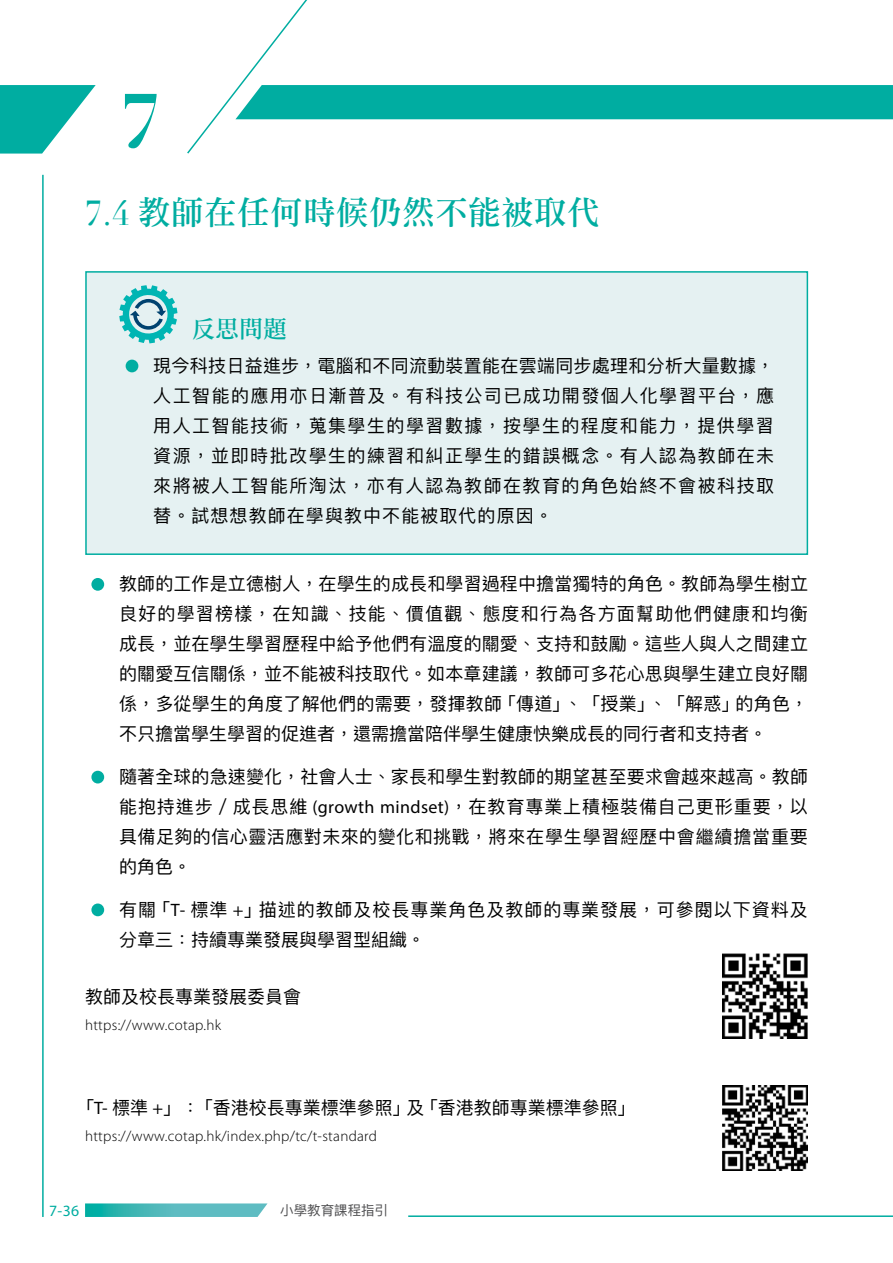
<style>
.page{position:relative;width:893px;height:1263px;background:#fff}
.page>*{position:absolute;margin:0;border:0;box-sizing:border-box;transform-origin:0 0}
.t1{font:700 75px "Didot LT Std";color:#00ada1}
.大標題{font:33px "DF Li Song W5 WIN BF";color:#00ada1}
.標題2{font:24px "DF Li Song W5 WIN BF";color:#00ada1}
.內文-列點段_1{font:18px/30px "Ping Fang HK Regular";color:#000;text-align:justify}
.內文-列點_1{font:18px/30px "Ping Fang HK Regular";letter-spacing:.08em;color:#000;text-align:justify}
.內文-列點段_1-2{font:18px/30px "Ping Fang HK Regular";letter-spacing:.055em;color:#000}
.t2{font:15.75px "Myriad Pro";color:#00ada1}
.內文-列點段_1-3{font:300 15px "Myriad Pro";letter-spacing:.02em;color:#000}
.t3{font:13.5px "Ping Fang HK Regular";color:#4d4d4f}
.s1{font-family:"Didot";font-size:34.05px}
.s2{font-family:"Myriad Pro"}
</style>
<div class="page">
<div style="left:85px;top:271px;width:723px;height:284px;background:#e5f1f2;border:2px solid #00ada1"></div>
<hr style="left:42px;top:175px;width:2px;height:1042px;background:#00ada1">
<hr style="left:408px;top:1215px;width:485px;height:2px;background:#00ada1">
<svg style="left:0;top:85px;width:96px;height:69px"></svg>
<svg style="left:187px;top:0;width:706px;height:154px"></svg>
<svg style="left:85px;top:1203px;width:182px;height:14px;background:#52bcbd"></svg>
<svg style="left:119px;top:285px;width:58px;height:58px"></svg>
<div style="left:126px;top:360px;width:12px;height:12px;background:#00ada1;border-radius:50%"></div>
<div style="left:91px;top:578px;width:13px;height:13px;background:#00ada1;border-radius:50%"></div>
<div style="left:91px;top:771px;width:13px;height:12px;background:#00ada1;border-radius:50%"></div>
<div style="left:91px;top:903px;width:13px;height:13px;background:#00ada1;border-radius:50%"></div>
<img style="left:722px;top:953px;width:86px;height:86px">
<img style="left:722px;top:1085px;width:86px;height:86px">
<h1 class="t1" style="left:119px;top:75px;width:43px">7</h1>
<p class="大標題" style="left:85px;top:196px;width:517px"><span class="s1">7.4</span> 教師在任何時候仍然不能被取代</p>
<p class="標題2" style="left:191px;top:316px;width:97px">反思問題</p>
<p class="內文-列點_1" style="left:153px;top:350px;width:622px">現今科技日益進步，電腦和不同流動裝置能在雲端同步處理和分析大量數據，人工智能的應用亦日漸普及。有科技公司已成功開發個人化學習平台，應用人工智能技術，蒐集學生的學習數據，按學生的程度和能力，提供學習資源，並即時批改學生的練習和糾正學生的錯誤概念。有人認為教師在未來將被人工智能所淘汰，亦有人認為教師在教育的角色始終不會被科技取替。試想想教師在學與教中不能被取代的原因。</p>
<p class="內文-列點段_1" style="left:119px;top:569px;width:691px">教師的工作是立德樹人，在學生的成長和學習過程中擔當獨特的角色。教師為學生樹立良好的學習榜樣，在知識、技能、價值觀、態度和行為各方面幫助他們健康和均衡成長，並在學生學習歷程中給予他們有溫度的關愛、支持和鼓勵。這些人與人之間建立的關愛互信關係，並不能被科技取代。如本章建議，教師可多花心思與學生建立良好關係，多從學生的角度了解他們的需要，發揮教師「傳道」、「授業」、「解惑」的角色，不只擔當學生學習的促進者，還需擔當陪伴學生健康快樂成長的同行者和支持者。</p>
<p class="內文-列點段_1" style="left:119px;top:762px;width:690px">隨著全球的急速變化，社會人士、家長和學生對教師的期望甚至要求會越來越高。教師能抱持進步／成長思維 <span class="s2">(growth mindset)</span>，在教育專業上積極裝備自己更形重要，以具備足夠的信心靈活應對未來的變化和挑戰，將來在學生學習經歷中會繼續擔當重要的角色。</p>
<p class="內文-列點段_1-2" style="left:119px;top:894px;width:690px">有關「<span class="s2">T-</span> 標準 <span class="s2">+</span>」描述的教師及校長專業角色及教師的專業發展，可參閱以下資料及分章三：持續專業發展與學習型組織。</p>
<p class="內文-列點段_1" style="left:85px;top:982px;width:217px">教師及校長專業發展委員會</p>
<p class="內文-列點段_1-3" style="left:85px;top:1016px;width:137px">https://www.cotap.hk</p>
<p class="內文-列點段_1" style="left:76px;top:1093px;width:561px">「<span class="s2">T-</span> 標準 <span class="s2">+</span>」：「香港校長專業標準參照」及「香港教師專業標準參照」</p>
<p class="內文-列點段_1-3" style="left:85px;top:1127px;width:293px">https://www.cotap.hk/index.php/tc/t-standard</p>
<p class="t2" style="left:49px;top:1201px;width:32px">7-36</p>
<p class="t3" style="left:280px;top:1202px;width:109px">小學教育課程指引</p>
</div>
